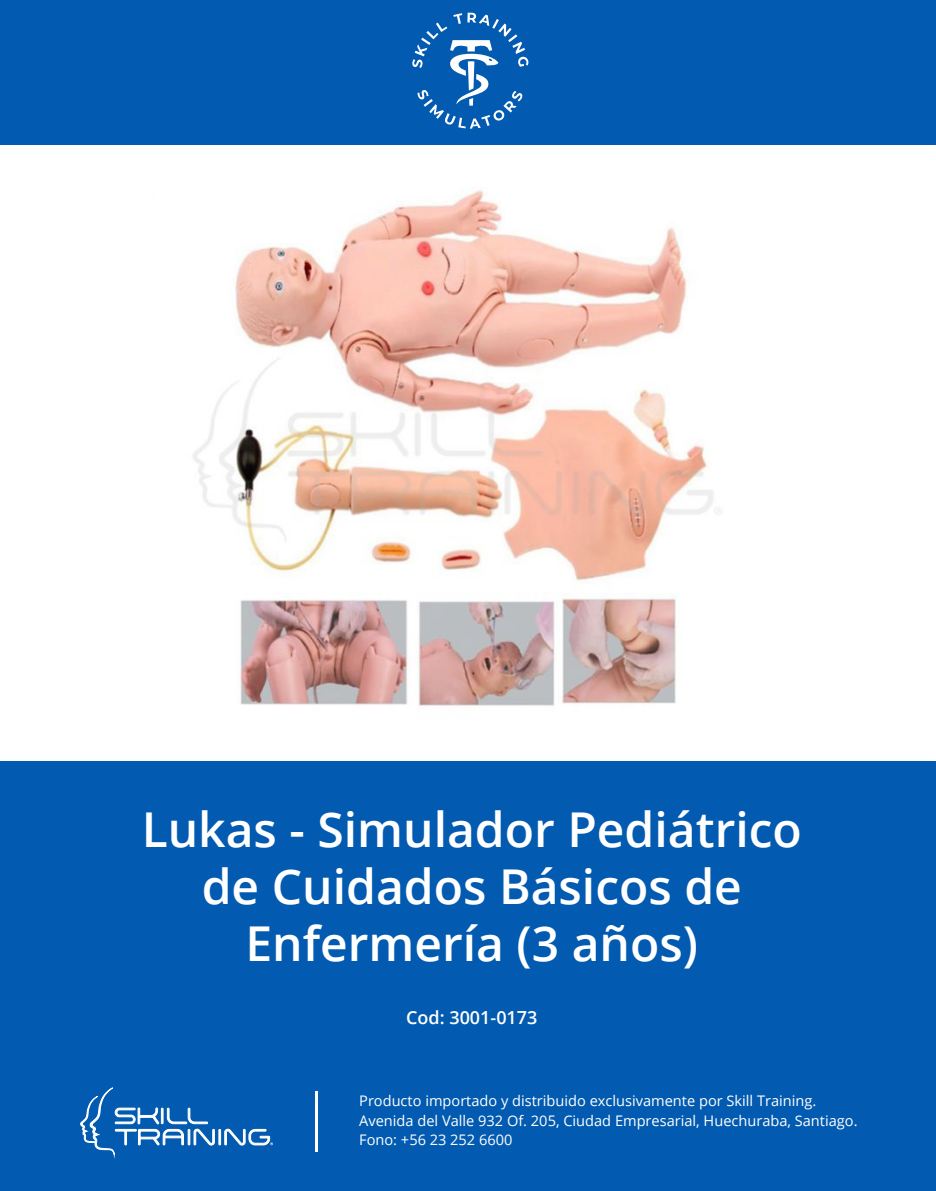
<style>
.page{position:relative;width:936px;height:1191px;background:#fff}
.page>*{position:absolute;margin:0;border:0;box-sizing:border-box;transform-origin:0 0}
.t1{font:600 48px/57px "Open Sans";color:#fff;text-align:center}
.t2{font:600 18px "Open Sans";color:#fff}
.t3{font:14.55px/19.5px "Open Sans";color:#fff}
</style>
<div class="page">
<div style="left:0;top:761px;width:935px;height:430px;background:#025bb0"></div>
<div style="left:0;top:0;width:935px;height:144px;background:#025bb0"></div>
<svg style="left:80px;top:1087px;width:193px;height:68px"></svg>
<hr style="left:315px;top:1091px;width:2px;height:61px;background:#fff">
<svg style="left:412px;top:13px;width:116px;height:116px"></svg>
<img style="left:193px;top:190px;width:528px;height:516px">
<h1 class="t1" style="left:142px;top:800px;width:661px">Lukas - Simulador Pediátrico de Cuidados Básicos de<br>Enfermería (3 años)</h1>
<p class="t2" style="left:406px;top:1004px;width:133px">Cod: 3001-0173</p>
<p class="t3" style="left:359px;top:1090px;width:500px">Producto importado y distribuido exclusivamente por Skill Training.<br>Avenida del Valle 932 Of. 205, Ciudad Empresarial, Huechuraba, Santiago.<br>Fono: +56 23 252 6600</p>
</div>
